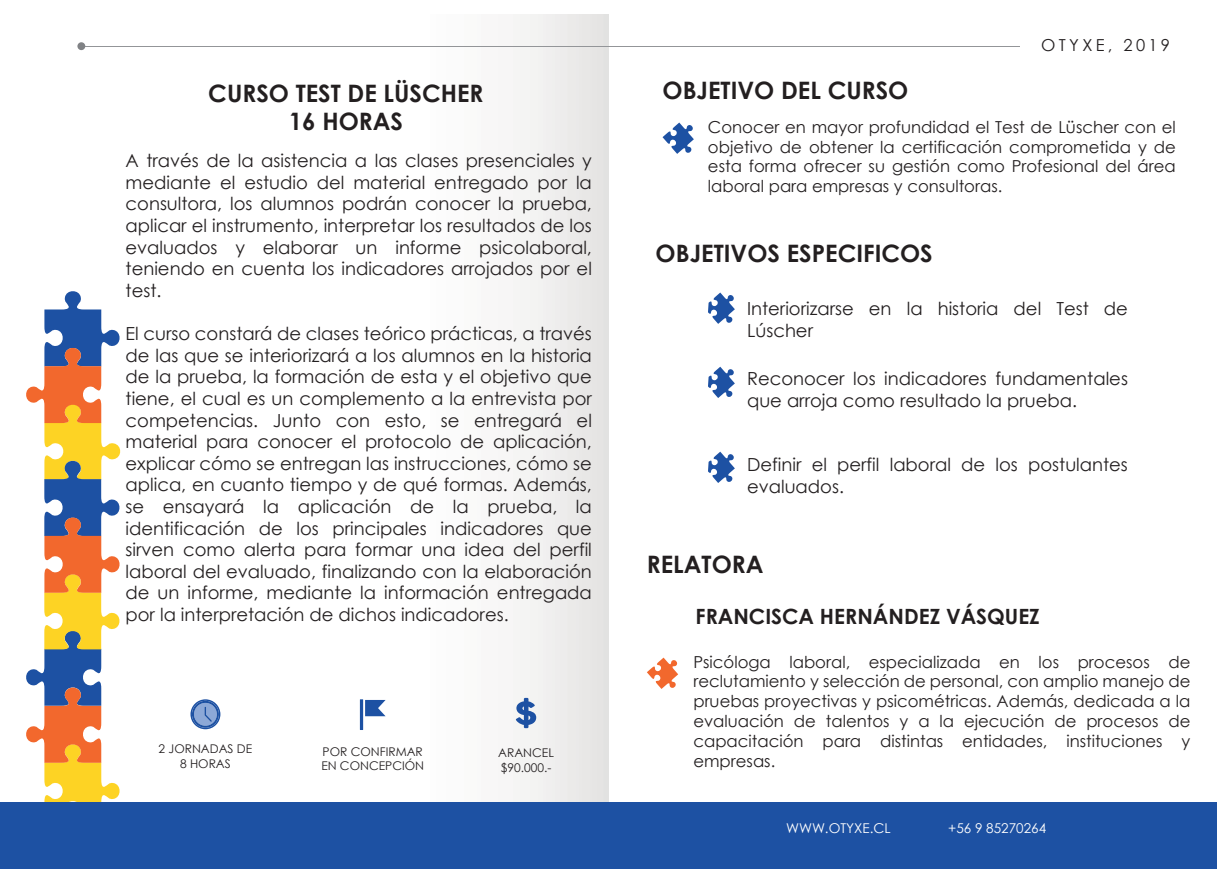
<style>
.page{position:relative;width:1217px;height:869px;background:#fff}
.page>*{position:absolute;margin:0;border:0;box-sizing:border-box;transform-origin:0 0}
.t1{font:700 24px/28.8px "Century Gothic";color:#231f20;text-align:center}
.t2{font:700 21px "Century Gothic";color:#231f20}
.t3{font:18px/21.6px "Century Gothic";color:#231f20}
.t4{font:16.5px/19.8px "Century Gothic";color:#231f20;text-align:justify}
.t5{font:16.5px "Century Gothic";letter-spacing:.2em;color:#231f20}
.t6{font:13.5px "Century Gothic";color:#fff}
.t7{font:12px/14.4px "Century Gothic";color:#231f20}
</style>
<div class="page">
<div style="left:396px;top:14px;width:212px;height:840px;background:linear-gradient(to right,#fff,#e7e6e5)"></div>
<svg style="left:708px;top:292px;width:27px;height:32px"></svg>
<svg style="left:708px;top:366px;width:27px;height:32px"></svg>
<svg style="left:708px;top:451px;width:27px;height:32px"></svg>
<svg style="left:26px;top:291px;width:95px;height:511px"></svg>
<hr style="left:85px;top:46px;width:934px;height:1px;background:#939598">
<div style="left:77px;top:42px;width:8px;height:8px;background:#808285;border-radius:50%"></div>
<div style="left:0;top:802px;width:1216px;height:66px;background:#1d51a3"></div>
<svg style="left:516px;top:697px;width:20px;height:31px"></svg>
<svg style="left:190px;top:699px;width:30px;height:30px"></svg>
<svg style="left:360px;top:699px;width:25px;height:30px"></svg>
<svg style="left:662px;top:122px;width:32px;height:32px"></svg>
<svg style="left:647px;top:657px;width:31px;height:32px"></svg>
<h1 class="t1" style="left:208px;top:77px;width:277px">CURSO TEST DE LÜSCHER<br>16 HORAS</h1>
<p class="t3" style="left:126px;top:149px;width:468px;text-align:justify">A través de la asistencia a las clases presenciales y mediante el estudio del material entregado por la consultora, los alumnos podrán conocer la prueba, aplicar el instrumento, interpretar los resultados de los evaluados y elaborar un informe psicolaboral, teniendo en cuenta los indicadores arrojados por el test.</p>
<p class="t3" style="left:126px;top:322px;width:468px;text-align:justify">El curso constará de clases teórico prácticas, a través de las que se interiorizará a los alumnos en la historia de la prueba, la formación de esta y el objetivo que tiene, el cual es un complemento a la entrevista por competencias. Junto con esto, se entregará el material para conocer el protocolo de aplicación, explicar cómo se entregan las instrucciones, cómo se aplica, en cuanto tiempo y de qué formas. Además, se ensayará la aplicación de la prueba, la identificación de los principales indicadores que sirven como alerta para formar una idea del perfil laboral del evaluado, finalizando con la elaboración de un informe, mediante la información entregada por la interpretación de dichos indicadores.</p>
<p class="t7" style="left:158px;top:741px;width:95px;text-align:center">2 JORNADAS DE<br>8 HORAS</p>
<p class="t7" style="left:321px;top:744px;width:104px">POR CONFIRMAR<br>EN CONCEPCIÓN</p>
<p class="t7" style="left:498px;top:745px;width:57px">ARANCEL $90.000.-</p>
<h1 class="t1" style="left:662px;top:74px;width:247px">OBJETIVO DEL CURSO</h1>
<p class="t5" style="left:1041px;top:34px;width:130px">OTYXE, 2019</p>
<p class="t4" style="left:708px;top:117px;width:469px">Conocer en mayor profundidad el Test de Lüscher con el objetivo de obtener la certificación comprometida y de esta forma ofrecer su gestión como Profesional del área laboral para empresas y consultoras.</p>
<h1 class="t1" style="left:655px;top:237px;width:278px">OBJETIVOS ESPECIFICOS</h1>
<p class="t3" style="left:747px;top:297px;width:382px">Interiorizarse en la historia del Test de<br>Lúscher</p>
<p class="t3" style="left:747px;top:367px;width:382px">Reconocer los indicadores fundamentales que arroja como resultado la prueba.</p>
<p class="t3" style="left:747px;top:453px;width:382px">Definir el perfil laboral de los postulantes evaluados.</p>
<h1 class="t1" style="left:646px;top:549px;width:118px">RELATORA</h1>
<p class="t2" style="left:695px;top:600px;width:345px">FRANCISCA HERNÁNDEZ VÁSQUEZ</p>
<p class="t4" style="left:693px;top:651px;width:498px">Psicóloga laboral, especializada en los procesos de reclutamiento y selección de personal, con amplio manejo de pruebas proyectivas y psicométricas. Además, dedicada a la evaluación de talentos y a la ejecución de procesos de capacitación para distintas entidades, instituciones y empresas.</p>
<p class="t6" style="left:786px;top:818px;width:106px">WWW.OTYXE.CL</p>
<p class="t6" style="left:948px;top:818px;width:99px">+56 9 85270264</p>
</div>
